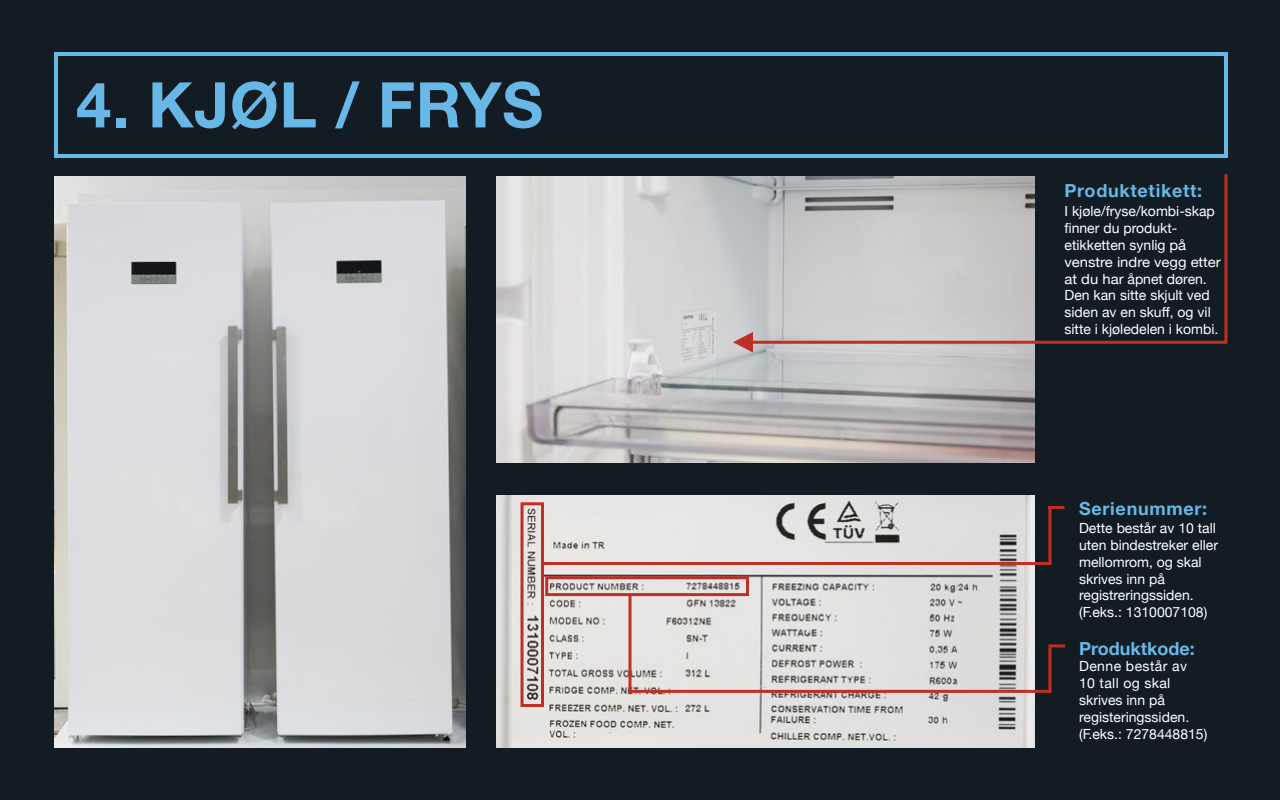
<style>
.page{position:relative;width:1280px;height:800px;background:#131c23}
.page>*{position:absolute;margin:0;border:0;box-sizing:border-box;transform-origin:0 0}
.t1{font:700 63px "Helvetica Neue";letter-spacing:.01em;color:#68b8e7}
.t2{font:700 18px "Helvetica Neue";letter-spacing:.04em;color:#68b8e7}
.t3{font:700 18px "Helvetica Neue";color:#68b8e7}
.t4{font:14px/16.8px "Helvetica Neue";color:#fff}
</style>
<div class="page">
<img style="left:54px;top:176px;width:412px;height:572px">
<img style="left:496px;top:176px;width:538px;height:287px">
<img style="left:496px;top:495px;width:538px;height:253px">
<div style="left:54px;top:52px;width:1174px;height:106px;border:4px solid #68b8e7"></div>
<div style="left:521px;top:502px;width:23px;height:205px;border:3px solid #be2f26"></div>
<svg style="left:733px;top:331px;width:21px;height:22px"></svg>
<div style="left:545px;top:576px;width:204px;height:20px;border:3px solid #be2f26"></div>
<hr style="left:628px;top:690px;width:423px;height:3px;background:#be2f26">
<hr style="left:544px;top:562px;width:507px;height:3px;background:#be2f26">
<hr style="left:749px;top:341px;width:477px;height:3px;background:#be2f26">
<hr style="left:1048px;top:506px;width:16px;height:3px;background:#be2f26">
<svg style="left:628px;top:594px;width:4px;height:97px"></svg>
<hr style="left:1048px;top:647px;width:3px;height:46px;background:#be2f26">
<hr style="left:1048px;top:644px;width:17px;height:3px;background:#be2f26">
<svg style="left:1224px;top:174px;width:4px;height:170px"></svg>
<hr style="left:1048px;top:506px;width:3px;height:59px;background:#be2f26">
<h1 class="t1" style="left:76px;top:56px;width:468px">4. KJØL / FRYS</h1>
<p class="t2" style="left:1064px;top:177px;width:139px">Produktetikett:</p>
<p class="t4" style="left:1064px;top:204px;width:158px">I kjøle/fryse/kombi-skap finner du produkt&shy;etikketten synlig på venstre indre vegg etter at du har åpnet døren.<br>Den kan sitte skjult ved siden av en skuff, og vil sitte i kjøledelen i kombi.</p>
<p class="t2" style="left:1079px;top:495px;width:130px">Serienummer:</p>
<p class="t4" style="left:1079px;top:521px;width:140px">Dette består av 10 tall uten bindestreker eller mellomrom, og skal skrives inn på registreringssiden. (F.eks.: 1310007108)</p>
<p class="t3" style="left:1079px;top:634px;width:117px">Produktkode:</p>
<p class="t4" style="left:1079px;top:659px;width:130px">Denne består av<br>10 tall og skal skrives inn på registeringssiden. (F.eks.: 7278448815)</p>
</div>
